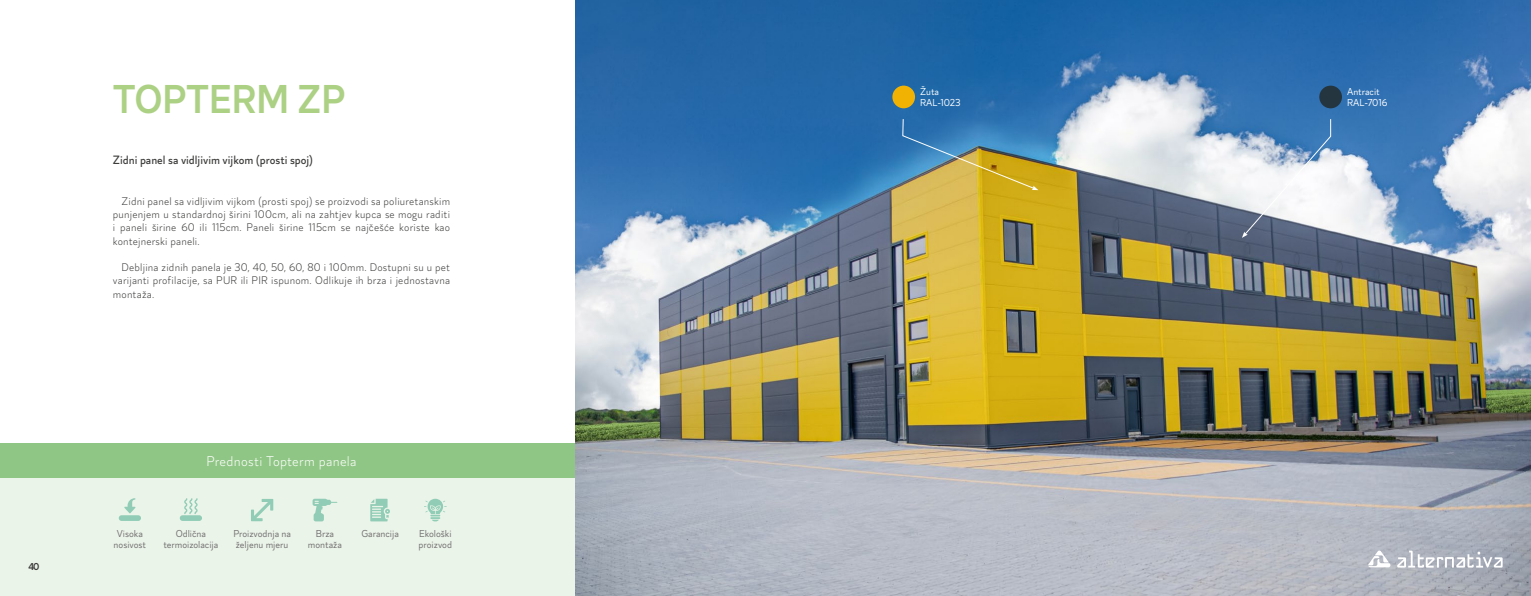
<style>
.page{position:relative;width:1531px;height:596px;background:#fff}
.page>*{position:absolute;margin:0;border:0;box-sizing:border-box;transform-origin:0 0}
.t1{font:600 40px "Magdelin";color:#acd084}
.t2{font:300 14px "Magdelin";letter-spacing:.025em;color:#fff}
.t3{font:500 12px "Magdelin";color:#3c3c3b}
.t4{font:300 11px/13.2px "Magdelin";letter-spacing:.02em;color:#3c3c3b;text-align:justify}
.t5{font:10px/11px "Magdelin";color:#706f6f;text-align:center}
.t6{font:10px/11px "Magdelin";color:#fff}
.t7{font:600 10px "Magdelin";color:#3c3c3b}
</style>
<div class="page">
<div style="left:0;top:478px;width:575px;height:117px;background:#ebf4e9"></div>
<div style="left:0;top:443px;width:575px;height:35px;background:#90c685"></div>
<img style="left:575px;top:0;width:956px;height:595px">
<svg style="left:1368px;top:550px;width:22px;height:17px"></svg>
<svg style="left:1397px;top:550px;width:105px;height:17px"></svg>
<div style="left:1319px;top:86px;width:23px;height:22px;background:#24353f;border-radius:50%"></div>
<div style="left:892px;top:86px;width:23px;height:22px;background:#f1b203;border-radius:50%"></div>
<svg style="left:1242px;top:118px;width:89px;height:120px"></svg>
<svg style="left:902px;top:118px;width:136px;height:72px;background:#769386"></svg>
<svg style="left:184px;top:498px;width:14px;height:16px"></svg>
<div style="left:180px;top:515px;width:22px;height:5px;background:#91cdb6;border-radius:3px"></div>
<div style="left:119px;top:515px;width:22px;height:5px;background:#91cdb6;border-radius:3px"></div>
<svg style="left:124px;top:498px;width:12px;height:15px"></svg>
<svg style="left:251px;top:499px;width:22px;height:22px"></svg>
<svg style="left:313px;top:498px;width:24px;height:23px"></svg>
<svg style="left:370px;top:498px;width:20px;height:23px"></svg>
<svg style="left:424px;top:498px;width:23px;height:23px"></svg>
<p class="t7" style="left:28px;top:560px;width:13px">40</p>
<h1 class="t1" style="left:113px;top:76px;width:234px">TOPTERM ZP</h1>
<p class="t3" style="left:113px;top:153px;width:202px">Zidni panel sa vidljivim vijkom (prosti spoj)</p>
<p class="t4" style="left:113px;top:195px;width:339px;text-indent:9px">Zidni panel sa vidljivim vijkom (prosti spoj) se proizvodi sa poliuretanskim punjenjem u standardnoj širini 100cm, ali na zahtjev kupca se mogu raditi i paneli širine 60 ili 115cm. Paneli širine 115cm se najčešće koriste kao kontejnerski paneli.</p>
<p class="t4" style="left:113px;top:261px;width:339px;text-indent:9px">Debljina zidnih panela je 30, 40, 50, 60, 80 i 100mm. Dostupni su u pet varijanti profilacije, sa PUR ili PIR ispunom. Odlikuje ih brza i jednostavna montaža.</p>
<p class="t2" style="left:206px;top:452px;width:152px">Prednosti Topterm panela</p>
<p class="t5" style="left:114px;top:528px;width:34px">Visoka nosivost</p>
<p class="t5" style="left:233px;top:528px;width:59px;text-align:left">Proizvodnja na željenu mjeru</p>
<p class="t5" style="left:308px;top:528px;width:36px">Brza montaža</p>
<p class="t5" style="left:361px;top:528px;width:39px">Garancija</p>
<p class="t5" style="left:419px;top:528px;width:35px;text-align:left">Ekološki proizvod</p>
<p class="t5" style="left:163px;top:528px;width:56px">Odlična termoizolacija</p>
<p class="t6" style="left:920px;top:86px;width:42px">Žuta<br>RAL-1023</p>
<p class="t6" style="left:1347px;top:86px;width:42px">Antracit<br>RAL-7016</p>
</div>
